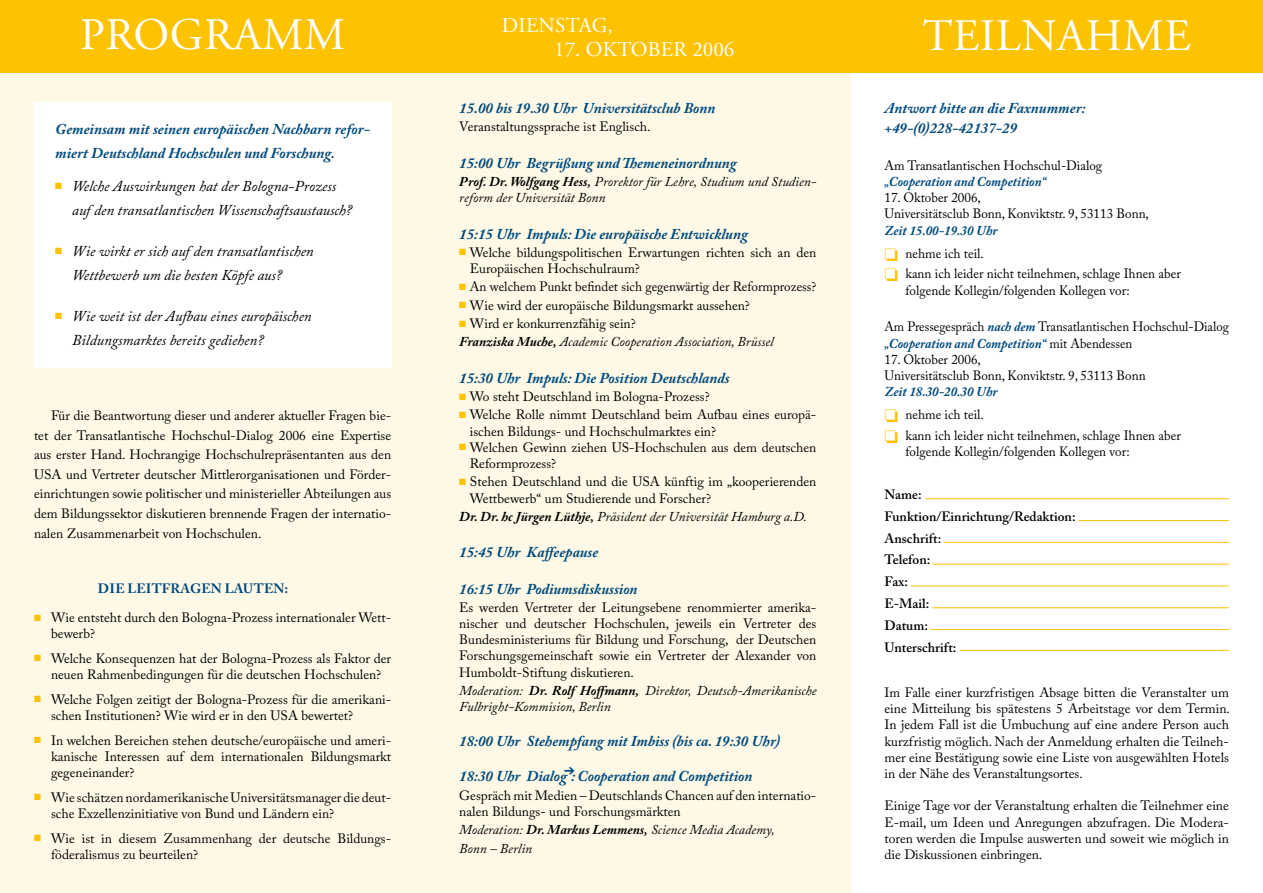
<style>
.page{position:relative;width:1263px;height:893px;background:#fff}
.page>*{position:absolute;margin:0;border:0;box-sizing:border-box;transform-origin:0 0}
.t1{font:45px "Adobe Garamond Pro";letter-spacing:.015em;color:#fff}
.t2{font:21px "Adobe Garamond Pro";color:#fff}
.t3{font:italic 700 15px/24px "Adobe Caslon Pro";color:#004a7c}
.t4{font:italic 15px/24px "Adobe Caslon Pro";color:#000}
.t5{font:13.5px/16.2px "Adobe Caslon Pro";color:#000}
.t6{font:italic 13.5px/16.2px "Adobe Caslon Pro";color:#000}
.t7{font:13.5px/16.2px "Adobe Caslon Pro";color:#000;scale:.95 1}
.t8{font:italic 700 13.5px/23px "Adobe Caslon Pro";color:#004a7c}
.t9{font:600 13.5px/21.8px "Adobe Caslon Pro";color:#000}
.t10{font:700 13.5px "Adobe Caslon Pro";letter-spacing:.025em;color:#004a7c}
.s1{color:#fdc200}
.s2{font-weight:700}
.s3{font-style:normal}
.s4{font-weight:400;font-style:normal;color:#000}
.s5{font-weight:700;font-style:italic;color:#004a7c}
</style>
<div class="page">
<div style="left:0;top:0;width:850px;height:893px;background:#fef9e6"></div>
<div style="left:0;top:0;width:1263px;height:72px;background:#fdc200"></div>
<div style="left:34px;top:102px;width:357px;height:265px;background:#fff"></div>
<hr style="left:925px;top:498px;width:304px;height:1px;background:#fdc200">
<hr style="left:1078px;top:520px;width:151px;height:1px;background:#fdc200">
<hr style="left:944px;top:542px;width:285px;height:1px;background:#fdc200">
<hr style="left:932px;top:564px;width:297px;height:1px;background:#fdc200">
<hr style="left:911px;top:586px;width:318px;height:1px;background:#fdc200">
<hr style="left:932px;top:607px;width:297px;height:1px;background:#fdc200">
<hr style="left:931px;top:629px;width:298px;height:1px;background:#fdc200">
<hr style="left:960px;top:650px;width:269px;height:1px;background:#fdc200">
<h1 class="t1" style="left:80px;top:8px;width:59px">PROGR</h1>
<h1 class="t1" style="left:234px;top:8px;width:70px">AMM</h1>
<p class="t3" style="left:55px;top:117px;width:316px">Gemeinsam mit seinen europäischen Nachbarn refor&shy;miert Deutschland Hochschulen und Forschung.</p>
<p class="t4" style="left:72px;top:174px;width:281px;text-indent:-17px"><span class="s1">■</span> Welche Auswirkungen hat der Bologna-Prozess auf den transatlantischen Wissenschaftsaustausch?</p>
<p class="t4" style="left:72px;top:239px;width:243px;text-indent:-17px"><span class="s1">■</span> Wie wirkt er sich auf den transatlantischen<br>Wettbewerb um die besten Köpfe aus?</p>
<p class="t4" style="left:72px;top:304px;width:241px;text-indent:-17px"><span class="s1">■</span> Wie weit ist der Aufbau eines europäischen<br>Bildungsmarktes bereits gediehen?</p>
<p class="t5" style="left:34px;top:406px;width:359px;line-height:19.5px;text-align:justify;text-indent:17px">Für die Beantwortung dieser und anderer aktueller Fragen bie&shy;tet der Transatlantische Hochschul-Dialog 2006 eine Expertise aus erster Hand. Hochrangige Hochschulrepräsentanten aus den USA und Vertreter deutscher Mittlerorganisationen und Förder&shy;einrichtungen sowie politischer und ministerieller Abteilungen aus dem Bildungssektor diskutieren brennende Fragen der internatio&shy;nalen Zusammenarbeit von Hochschulen.</p>
<p class="t10" style="left:98px;top:580px;width:192px">DIE LEITFRAGEN LAUTEN:</p>
<p class="t5" style="left:51px;top:609px;width:340px;text-indent:-17px"><span class="s1">■</span> Wie entsteht durch den Bologna-Prozess internationaler Wett&shy;bewerb?</p>
<p class="t5" style="left:34px;top:650px;width:359px;text-align:center"><span class="s1">■</span> Welche Konsequenzen hat der Bologna-Prozess als Faktor der neuen Rahmenbedingungen für die deutschen Hochschulen?</p>
<p class="t5" style="left:51px;top:691px;width:338px;text-indent:-17px"><span class="s1">■</span> Welche Folgen zeitigt der Bologna-Prozess für die amerikani-- schen Institutionen? Wie wird er in den USA bewertet?</p>
<p class="t5" style="left:51px;top:732px;width:342px;text-indent:-17px"><span class="s1">■</span> In welchen Bereichen stehen deutsche/europäische und am-eri-- kanische Interessen auf dem internationalen Bildungsmarkt gegeneinander?</p>
<p class="t5" style="left:51px;top:789px;width:338px;text-indent:-17px"><span class="s1">■</span> Wie schätzen nordamerikanische Universitätsmanager die deut-- sche Exzellenzinitiative von Bund und Ländern ein?</p>
<p class="t5" style="left:51px;top:830px;width:340px;text-indent:-17px"><span class="s1">■</span> Wie ist in diesem Zusammenhang der deutsche Bildungs&shy;föderalismus zu beurteilen?</p>
<h2 class="t2" style="left:502px;top:13px;width:52px">DIENST</h2>
<h2 class="t2" style="left:579px;top:13px;width:36px">AG,</h2>
<h2 class="t2" style="left:554px;top:37px;width:64px">17. OKTOB</h2>
<h2 class="t2" style="left:661px;top:37px;width:75px">ER 2006</h2>
<p class="t3" style="left:459px;top:96px;width:258px">15.00 bis 19.30 Uhr Universitätsclub Bonn</p>
<p class="t5" style="left:459px;top:119px;width:193px">Veranstaltungssprache ist Englisch.</p>
<p class="t3" style="left:459px;top:151px;width:279px">15:00 Uhr Begrüßung und Themeneinordnung</p>
<p class="t6" style="left:459px;top:173px;width:359px"><span class="s2">Prof. Dr. Wolfgang Hess,</span> Prorektor für Lehre, Studium und Studien&shy;reform der Universität Bonn</p>
<p class="t3" style="left:459px;top:221px;width:290px">15:15 Uhr Impuls: Die europäische Entwicklung</p>
<p class="t5" style="left:470px;top:244px;width:348px;text-indent:-11px"><span class="s1">■</span> Welche bildungspolitischen Erwartungen richten sich an den<br>Europäischen Hochschulraum?</p>
<p class="t5" style="left:459px;top:279px;width:359px"><span class="s1">■</span> An welchem Punkt befindet sich gegenwärtig der Reformprozess?</p>
<p class="t5" style="left:459px;top:297px;width:292px"><span class="s1">■</span> Wie wird der europäische Bildungsmarkt aussehen?</p>
<p class="t6" style="left:459px;top:314px;width:316px;line-height:18.3px"><span class="s1">■</span> <span class="s3">Wird er konkurrenzfähig sein?<br></span><span class="s2">Franziska Muche,</span> Academic Cooperation Association, Brüssel</p>
<p class="t3" style="left:459px;top:366px;width:272px">15:30 Uhr Impuls: Die Position Deutschlands</p>
<p class="t5" style="left:459px;top:388px;width:252px"><span class="s1">■</span> Wo steht Deutschland im Bologna-Prozess?</p>
<p class="t5" style="left:470px;top:407px;width:347px;text-indent:-11px"><span class="s1">■</span> Welche Rolle nimmt Deutschland beim Aufbau eines europä&shy;ischen Bildungs- und Hochschulmarktes ein?</p>
<p class="t5" style="left:459px;top:439px;width:359px"><span class="s1">■</span> Welchen Gewinn ziehen US-Hochschulen aus dem deutschen<br>Reformprozess?</p>
<p class="t5" style="left:470px;top:474px;width:348px;text-indent:-11px"><span class="s1">■</span> Stehen Deutschland und die USA künftig im „kooperierenden<br>Wettbewerb“ um Studierende und Forscher?</p>
<p class="t6" style="left:459px;top:508px;width:349px"><span class="s2">Dr. Dr. hc Jürgen Lüthje,</span> Präsident der Universität Hamburg a.D.</p>
<p class="t3" style="left:459px;top:540px;width:141px">15:45 Uhr Kaffeepause</p>
<p class="t3" style="left:459px;top:576px;width:180px">16:15 Uhr Podiumsdiskussion</p>
<p class="t5" style="left:459px;top:599px;width:359px;text-align:justify">Es werden Vertreter der Leitungsebene renommierter amerika&shy;nischer und deutscher Hochschulen, jeweils ein Vertreter des Bundesministeriums für Bildung und Forschung, der Deutschen Forschungsgemeinschaft sowie ein Vertreter der Alexander von Humboldt-Stiftung diskutieren.</p>
<p class="t6" style="left:459px;top:682px;width:359px">Moderation: <span class="s2">Dr. Rolf Hoffmann,</span> Direktor, Deutsch-Amerikanische<br>Fulbright-Kommision, Berlin</p>
<p class="t3" style="left:459px;top:729px;width:323px">18:00 Uhr Stehempfang mit Imbiss (bis ca. 19:30 Uhr)</p>
<p class="t3" style="left:459px;top:764px;width:295px">18:30 Uhr Dialog➔: Cooperation and Competition</p>
<p class="t5" style="left:459px;top:787px;width:359px">Gespräch mit Medien – Deutschlands Chancen auf den internatio&shy;nalen Bildungs- und Forschungsmärkten</p>
<p class="t6" style="left:459px;top:820px;width:317px;line-height:18.3px">Moderation: <span class="s2">Dr. Markus Lemmens,</span> Science Media Academy,<br>Bonn – Berlin</p>
<h1 class="t1" style="left:923px;top:8px;width:269px">TEILNAHME</h1>
<p class="t3" style="left:884px;top:98px;width:202px;line-height:20.1px">Antwort bitte an die Faxnummer: +49-(0)228-42137-29</p>
<p class="t5" style="left:884px;top:157px;width:219px">Am Transatlantischen Hochschul-Dialog</p>
<p class="t8" style="left:884px;top:170px;width:163px">„Cooperation and Competition“</p>
<p class="t5" style="left:884px;top:189px;width:266px">17. Oktober 2006,<br>Universitätsclub Bonn, Konviktstr. 9, 53113 Bonn,</p>
<p class="t8" style="left:884px;top:219px;width:115px">Zeit 15.00-19.30 Uhr <span class="s1">❏</span> <span class="s4">nehme ich teil.</span></p>
<p class="t5" style="left:905px;top:265px;width:277px;text-indent:-21px"><span class="s1">❏</span> kann ich leider nicht teilnehmen, schlage Ihnen aber folgende Kollegin/folgenden Kollegen vor:</p>
<p class="t7" style="left:884px;top:319px;width:364px">Am Pressegespräch <span class="s5">nach dem</span> Transatlantischen Hochschul-Dialog <span class="s5">„Cooperation and Competition“</span> mit Abendessen</p>
<p class="t5" style="left:884px;top:351px;width:263px">17. Oktober 2006,<br>Universitätsclub Bonn, Konviktstr. 9, 53113 Bonn</p>
<p class="t8" style="left:884px;top:380px;width:115px">Zeit 18.30-20.30 Uhr <span class="s1">❏</span> <span class="s4">nehme ich teil.</span></p>
<p class="t5" style="left:905px;top:427px;width:277px;text-indent:-21px"><span class="s1">❏</span> kann ich leider nicht teilnehmen, schlage Ihnen aber folgende Kollegin/folgenden Kollegen vor:</p>
<p class="t9" style="left:884px;top:483px;width:193px">Name:<br>Funktion/Einrichtung/Redaktion:<br>Anschrift:<br>Telefon:<br>Fax:<br>E-Mail:<br>Datum:<br>Unterschrift:</p>
<p class="t5" style="left:884px;top:684px;width:347px;text-align:justify">Im Falle einer kurzfristigen Absage bitten die Veranstalter um eine Mitteilung bis spätestens 5 Arbeitstage vor dem Termin.<br>In jedem Fall ist die Umbuchung auf eine andere Person auch kurzfristig möglich. Nach der Anmeldung erhalten die Teilneh&shy;mer eine Bestätigung sowie eine Liste von ausgewählten Hotels in der Nähe des Veranstaltungsortes.</p>
<p class="t5" style="left:884px;top:798px;width:346px;text-align:justify">Einige Tage vor der Veranstaltung erhalten die Teilnehmer eine E-mail, um Ideen und Anregungen abzufragen. Die Modera&shy;toren werden die Impulse auswerten und soweit wie möglich in die Diskussionen einbringen.</p>
</div>
